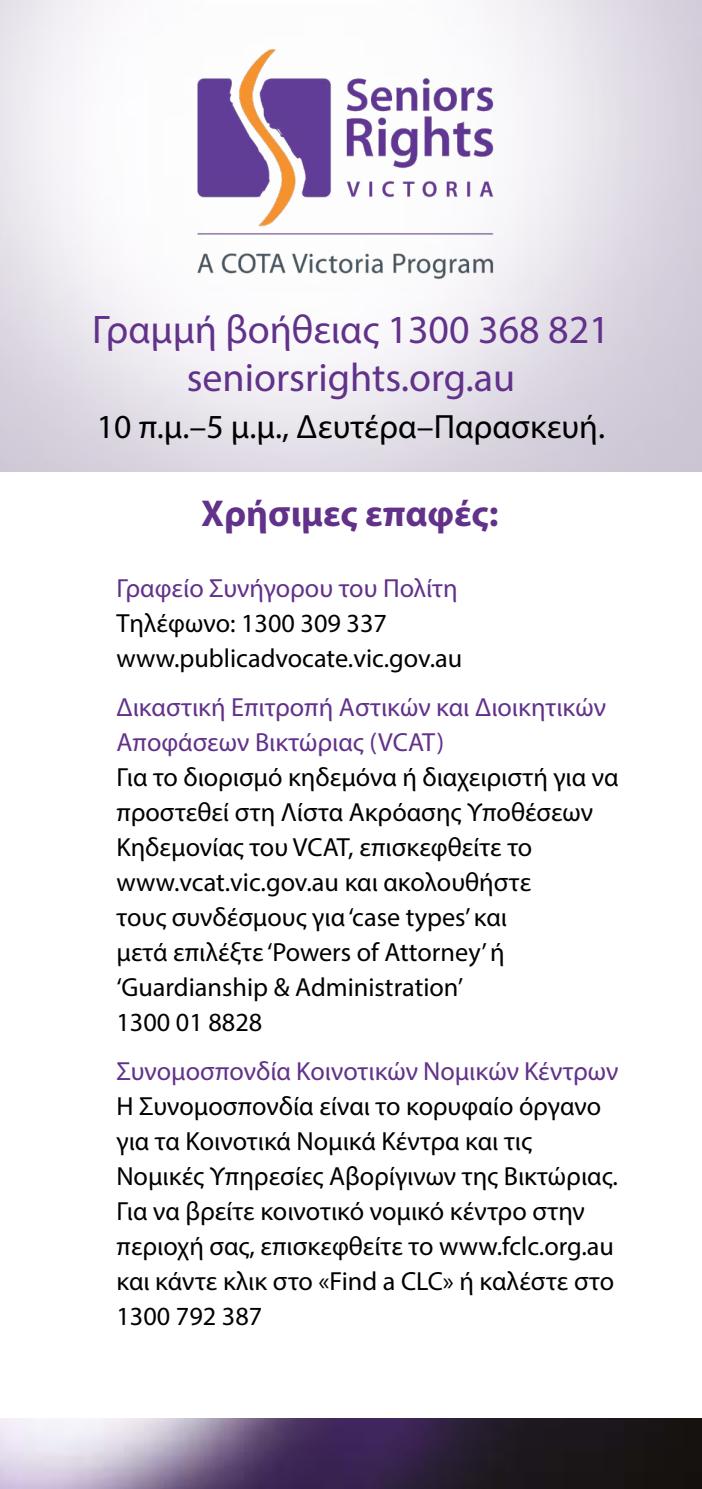
<style>
.page{position:relative;width:702px;height:1489px;background:#fff}
.page>*{position:absolute;margin:0;border:0;box-sizing:border-box;transform-origin:0 0}
.t1{font:40px/47.5px "Myriad Pro";color:#62328a;text-align:center}
.t2{font:700 37.5px "Myriad Pro";color:#62328a}
.t3{font:33.75px "Myriad Pro";color:#000}
.t4{font:26.25px/35px "Myriad Pro";color:#000}
.t5{font:26.25px/35px "Myriad Pro";color:#62328a}
</style>
<div class="page">
<img style="left:150px;top:6px;width:384px;height:286px">
<img style="left:0;top:1418px;width:702px;height:70px">
<h1 class="t1" style="left:92px;top:305px;width:519px">Γραμμή βοήθειας 1300 368 821 seniorsrights.org.au</h1>
<p class="t3" style="left:97px;top:406px;width:509px">10 π.μ.–5 μ.μ., Δευτέρα–Παρασκευή.</p>
<h2 class="t2" style="left:201px;top:489px;width:299px">Χρήσιμες επαφές:</h2>
<p class="t5" style="left:116px;top:569px;width:343px">Γραφείο Συνήγορου του Πολίτη</p>
<p class="t4" style="left:116px;top:604px;width:347px">Τηλέφωνο: 1300 309 337 www.publicadvocate.vic.gov.au</p>
<p class="t5" style="left:116px;top:689px;width:491px">Δικαστική Επιτροπή Αστικών και Διοικητικών<br>Αποφάσεων Βικτώριας (VCAT)</p>
<p class="t4" style="left:116px;top:759px;width:503px">Για το διορισμό κηδεμόνα ή διαχειριστή για να προστεθεί στη Λίστα Ακρόασης Υποθέσεων Κηδεμονίας του VCAT, επισκεφθείτε το www.vcat.vic.gov.au και ακολουθήστε<br>τους συνδέσμους για ‘case types’ και<br>μετά επιλέξτε ‘Powers of Attorney’ ή ‘Guardianship &amp; Administration’<br>1300 01 8828</p>
<p class="t5" style="left:116px;top:1053px;width:503px">Συνομοσπονδία Κοινοτικών Νομικών Κέντρων</p>
<p class="t4" style="left:116px;top:1088px;width:503px">Η Συνομοσπονδία είναι το κορυφαίο όργανο για τα Κοινοτικά Νομικά Κέντρα και τις Νομικές Υπηρεσίες Αβορίγινων της Βικτώριας.<br>Για να βρείτε κοινοτικό νομικό κέντρο στην περιοχή σας, επισκεφθείτε το www.fclc.org.au και κάντε κλικ στο «Find a CLC» ή καλέστε στο 1300 792 387</p>
</div>
